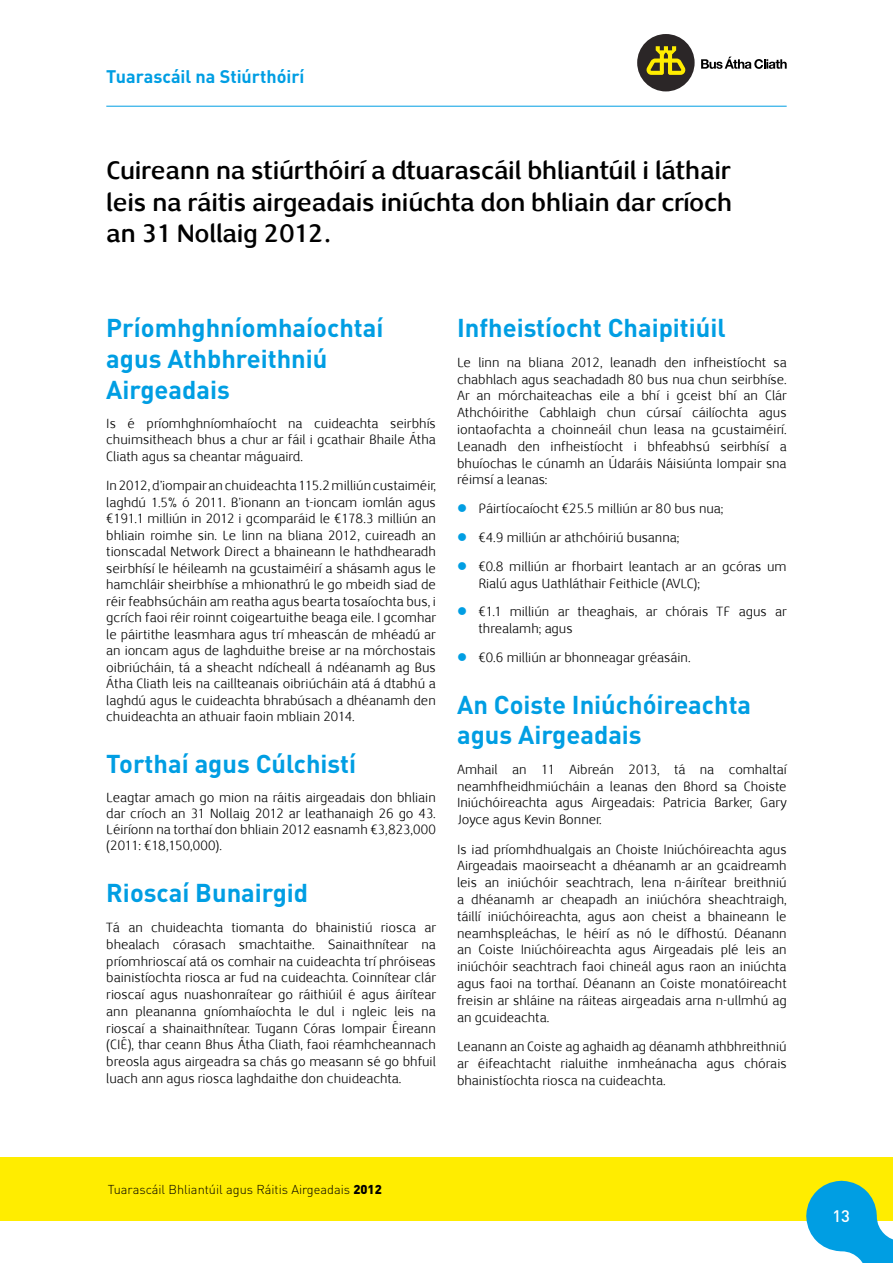
<style>
.page{position:relative;width:893px;height:1263px;background:#fff}
.page>*{position:absolute;margin:0;border:0;box-sizing:border-box;transform-origin:0 0}
.t1{font:700 25.5px/30.6px "DIN";color:#009ee3}
.t2{font:700 25.5px/31.5px "Nexus Sans";letter-spacing:-.005em;color:#000;text-align:justify}
.t3{font:700 18px "DIN";color:#009ee3}
.t4{font:500 16.5px "DIN";color:#fff}
.t5{font:13.5px/16.8px "Nexus Sans";color:#000;text-align:justify}
.t6{font:300 12.75px "DIN";color:#000}
.s1{color:#009ee3}
.s2{font-weight:900}
</style>
<div class="page">
<div style="left:0;top:1157px;width:893px;height:63px;background:#ffed00"></div>
<svg style="left:806px;top:1181px;width:87px;height:82px"></svg>
<hr style="left:106px;top:106px;width:681px;height:1px;background:#009ee3">
<div style="left:637px;top:34px;width:58px;height:57px;background:#2b2627;border-radius:50%"></div>
<svg style="left:646px;top:46px;width:40px;height:29px"></svg>
<svg style="left:701px;top:57px;width:86px;height:12px"></svg>
<h2 class="t3" style="left:106px;top:65px;width:200px">Tuarascáil na Stiúrthóirí</h2>
<h1 class="t2" style="left:106px;top:154px;width:627px">Cuireann na stiúrthóirí a dtuarascáil bhliantúil i láthair leis na ráitis airgeadais iniúchta don bhliain dar críoch an 31 Nollaig 2012.</h1>
<h1 class="t1" style="left:106px;top:312px;width:279px">Príomhghníomhaíochtaí agus Athbhreithniú<br>Airgeadais</h1>
<p class="t5" style="left:106px;top:415px;width:331px">Is é príomhghníomhaíocht na cuideachta seirbhís chuimsitheach bhus a chur ar fáil i gcathair Bhaile Átha Cliath agus sa cheantar máguaird.</p>
<p class="t5" style="left:106px;top:477px;width:331px">In 2012, d’iompair an chuideachta 115.2 milliún custaiméir, laghdú 1.5% ó 2011. B’ionann an t-ioncam iomlán agus €191.1 milliún in 2012 i gcomparáid le €178.3 milliún an bhliain roimhe sin. Le linn na bliana 2012, cuireadh an tionscadal Network Direct a bhaineann le hathdhearadh seirbhísí le héileamh na gcustaiméirí a shásamh agus le hamchláir sheirbhíse a mhionathrú le go mbeidh siad de réir feabhsúcháin am reatha agus bearta tosaíochta bus, i gcrích faoi réir roinnt coigeartuithe beaga eile. I gcomhar le páirtithe leasmhara agus trí mheascán de mhéadú ar an ioncam agus de laghduithe breise ar na mórchostais oibriúcháin, tá a sheacht ndícheall á ndéanamh ag Bus Átha Cliath leis na caillteanais oibriúcháin atá á dtabhú a laghdú agus le cuideachta bhrabúsach a dhéanamh den chuideachta an athuair faoin mbliain 2014.</p>
<h1 class="t1" style="left:106px;top:747px;width:251px">Torthaí agus Cúlchistí</h1>
<p class="t5" style="left:106px;top:789px;width:331px;line-height:16.2px">Leagtar amach go mion na ráitis airgeadais don bhliain dar críoch an 31 Nollaig 2012 ar leathanaigh 26 go 43.<br>Léiríonn na torthaí don bhliain 2012 easnamh €3,823,000 (2011: €18,150,000).</p>
<h1 class="t1" style="left:106px;top:877px;width:203px">Rioscaí Bunairgid</h1>
<p class="t5" style="left:106px;top:919px;width:331px">Tá an chuideachta tiomanta do bhainistiú riosca ar bhealach córasach smachtaithe. Sainaithnítear na príomhrioscaí atá os comhair na cuideachta trí phróiseas bainistíochta riosca ar fud na cuideachta. Coinnítear clár rioscaí agus nuashonraítear go ráithiúil é agus áirítear ann pleananna gníomhaíochta le dul i ngleic leis na rioscaí a shainaithnítear. Tugann Córas Iompair Éireann (CIÉ), thar ceann Bhus Átha Cliath, faoi réamhcheannach breosla agus airgeadra sa chás go measann sé go bhfuil luach ann agus riosca laghdaithe don chuideachta.</p>
<h1 class="t1" style="left:457px;top:312px;width:270px">Infheistíocht Chaipitiúil</h1>
<p class="t5" style="left:457px;top:354px;width:331px">Le linn na bliana 2012, leanadh den infheistíocht sa chabhlach agus seachadadh 80 bus nua chun seirbhíse.<br>Ar an mórchaiteachas eile a bhí i gceist bhí an Clár Athchóirithe Cabhlaigh chun cúrsaí cáilíochta agus iontaofachta a choinneáil chun leasa na gcustaiméirí.<br>Leanadh den infheistíocht i bhfeabhsú seirbhísí a bhuíochas le cúnamh an Údaráis Náisiúnta Iompair sna réimsí a leanas:</p>
<p class="t5" style="left:457px;top:500px;width:268px"><span class="s1">●</span> Páirtíocaíocht €25.5 milliún ar 80 bus nua;</p>
<p class="t5" style="left:457px;top:529px;width:224px"><span class="s1">●</span> €4.9 milliún ar athchóiriú busanna;</p>
<p class="t5" style="left:478px;top:559px;width:310px;line-height:16.2px;text-indent:-21px"><span class="s1">●</span> €0.8 milliún ar fhorbairt leantach ar an gcóras um<br>Rialú agus Uathláthair Feithicle (AVLC);</p>
<p class="t5" style="left:478px;top:604px;width:310px;line-height:16.2px;text-indent:-21px"><span class="s1">●</span> €1.1 milliún ar theaghais, ar chórais TF agus ar threalamh; agus</p>
<p class="t5" style="left:457px;top:649px;width:235px"><span class="s1">●</span> €0.6 milliún ar bhonneagar gréasáin.</p>
<h1 class="t1" style="left:457px;top:688px;width:296px">An Coiste Iniúchóireachta agus Airgeadais</h1>
<p class="t5" style="left:457px;top:761px;width:331px">Amhail an 11 Aibreán 2013, tá na comhaltaí neamhfheidhmiúcháin a leanas den Bhord sa Choiste Iniúchóireachta agus Airgeadais: Patricia Barker, Gary Joyce agus Kevin Bonner.</p>
<p class="t5" style="left:457px;top:841px;width:331px">Is iad príomhdhualgais an Choiste Iniúchóireachta agus Airgeadais maoirseacht a dhéanamh ar an gcaidreamh leis an iniúchóir seachtrach, lena n-áirítear breithniú a dhéanamh ar cheapadh an iniúchóra sheachtraigh, táillí iniúchóireachta, agus aon cheist a bhaineann le neamhspleáchas, le héirí as nó le dífhostú. Déanann an Coiste Iniúchóireachta agus Airgeadais plé leis an iniúchóir seachtrach faoi chineál agus raon an iniúchta agus faoi na torthaí. Déanann an Coiste monatóireacht freisin ar shláine na ráiteas airgeadais arna n-ullmhú ag an gcuideachta.</p>
<p class="t5" style="left:457px;top:1038px;width:331px">Leanann an Coiste ag aghaidh ag déanamh athbhreithniú ar éifeachtacht rialuithe inmheánacha agus chórais bhainistíochta riosca na cuideachta.</p>
<p class="t6" style="left:108px;top:1182px;width:276px">Tuarascáil Bhliantúil agus Ráitis Airgeadais <span class="s2">2012</span></p>
<p class="t4" style="left:832px;top:1205px;width:19px">13</p>
</div>
